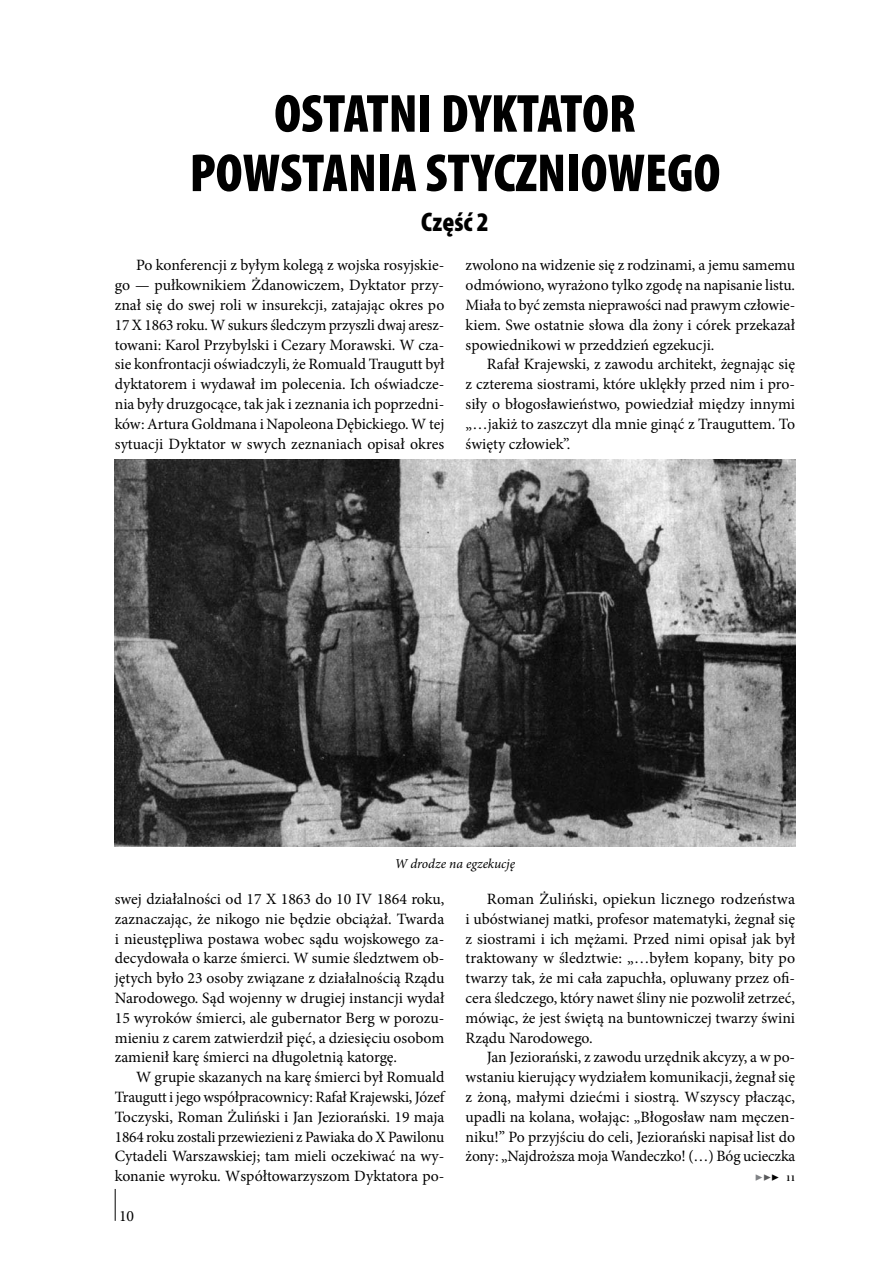
<style>
.page{position:relative;width:893px;height:1263px;background:#fff}
.page>*{position:absolute;margin:0;border:0;box-sizing:border-box;transform-origin:0 0}
.t1{font:900 condensed 54px/59.4px "Myriad Pro";color:#000;text-align:center}
.t2{font:900 condensed 27px "Myriad Pro";color:#000}
.t3{font:15.75px/19.8px "Minion Pro";color:#000;text-align:justify}
.t4{font:italic 13.5px "Minion Pro";letter-spacing:-.005em;color:#000}
.t5{font:700 9px "Minion Pro";color:#000}
.s1{font-size:13.5px;color:#808285}
.s2{font-size:13.5px;color:#58595b}
.s3{font-size:13.5px}
</style>
<div class="page">
<hr style="left:115px;top:1189px;width:1px;height:32px;background:#000">
<img style="left:115px;top:459px;width:680px;height:387px">
<h1 class="t1" style="left:190px;top:85px;width:532px">OSTATNI DYKTATOR<br>POWSTANIA STYCZNIOWEGO</h1>
<h2 class="t2" style="left:421px;top:207px;width:69px">Część 2</h2>
<p class="t3" style="left:115px;top:255px;width:331px;text-indent:21px">Po konferencji z byłym kolegą z wojska rosyjskie&shy;go — pułkownikiem Żdanowiczem, Dyktator przy&shy;znał się do swej roli w insurekcji, zatajając okres po 17 X 1863 roku. W sukurs śledczym przyszli dwaj aresz&shy;towani: Karol Przybylski i Cezary Morawski. W cza&shy;sie konfrontacji oświadczyli, że Romuald Traugutt był dyktatorem i wydawał im polecenia. Ich oświadcze&shy;nia były druzgocące, tak jak i zeznania ich poprzedni&shy;ków: Artura Goldmana i Napoleona Dębickiego. W tej sytuacji Dyktator w swych zeznaniach opisał okres</p>
<p class="t3" style="left:466px;top:255px;width:331px">zwolono na widzenie się z rodzinami, a jemu samemu odmówiono, wyrażono tylko zgodę na napisanie listu.<br>Miała to być zemsta nieprawości nad prawym człowie&shy;kiem. Swe ostatnie słowa dla żony i córek przekazał spowiednikowi w przeddzień egzekucji.</p>
<p class="t3" style="left:466px;top:354px;width:331px;text-indent:21px">Rafał Krajewski, z zawodu architekt, żegnając się z czterema siostrami, które uklękły przed nim i pro&shy;siły o błogosławieństwo, powiedział między innymi „…jakiż to zaszczyt dla mnie ginąć z Trauguttem. To święty człowiek”.</p>
<p class="t4" style="left:395px;top:854px;width:122px">W drodze na egzekucję</p>
<p class="t3" style="left:115px;top:889px;width:331px">swej działalności od 17 X 1863 do 10 IV 1864 roku, zaznaczając, że nikogo nie będzie obciążał. Twarda i nieustępliwa postawa wobec sądu wojskowego za&shy;decydowała o karze śmierci. W sumie śledztwem ob&shy;jętych było 23 osoby związane z działalnością Rządu Narodowego. Sąd wojenny w drugiej instancji wydał 15 wyroków śmierci, ale gubernator Berg w porozu&shy;mieniu z carem zatwierdził pięć, a dziesięciu osobom zamienił karę śmierci na długoletnią katorgę.</p>
<p class="t3" style="left:115px;top:1067px;width:331px;text-indent:21px">W grupie skazanych na karę śmierci był Romuald Traugutt i jego współpracownicy: Rafał Krajewski, Józef Toczyski, Roman Żuliński i Jan Jeziorański. 19 maja 1864 roku zostali przewiezieni z Pawiaka do X Pawilonu Cytadeli Warszawskiej; tam mieli oczekiwać na wy&shy;konanie wyroku. Współtowarzyszom Dyktatora po-</p>
<p class="t3" style="left:119px;top:1206px;width:17px">10</p>
<p class="t3" style="left:466px;top:889px;width:331px;text-indent:21px">Roman Żuliński, opiekun licznego rodzeństwa i ubóstwianej matki, profesor matematyki, żegnał się z siostrami i ich mężami. Przed nimi opisał jak był traktowany w śledztwie: „…byłem kopany, bity po twarzy tak, że mi cała zapuchła, opluwany przez ofi&shy;cera śledczego, który nawet śliny nie pozwolił zetrzeć, mówiąc, że jest świętą na buntowniczej twarzy świni Rządu Narodowego.</p>
<p class="t3" style="left:466px;top:1047px;width:331px;text-indent:21px">Jan Jeziorański, z zawodu urzędnik akcyzy, a w po&shy;wstaniu kierujący wydziałem komunikacji, żegnał się z żoną, małymi dziećmi i siostrą. Wszyscy płacząc, upadli na kolana, wołając: „Błogosław nam męczen&shy;niku!” Po przyjściu do celi, Jeziorański napisał list do żony: „Najdroższa moja Wandeczko! (…) Bóg ucieczka</p>
<p class="t5" style="left:755px;top:1171px;width:42px"><span class="s1">▶</span><span class="s2">▶</span><span class="s3">▶</span> 11</p>
</div>
